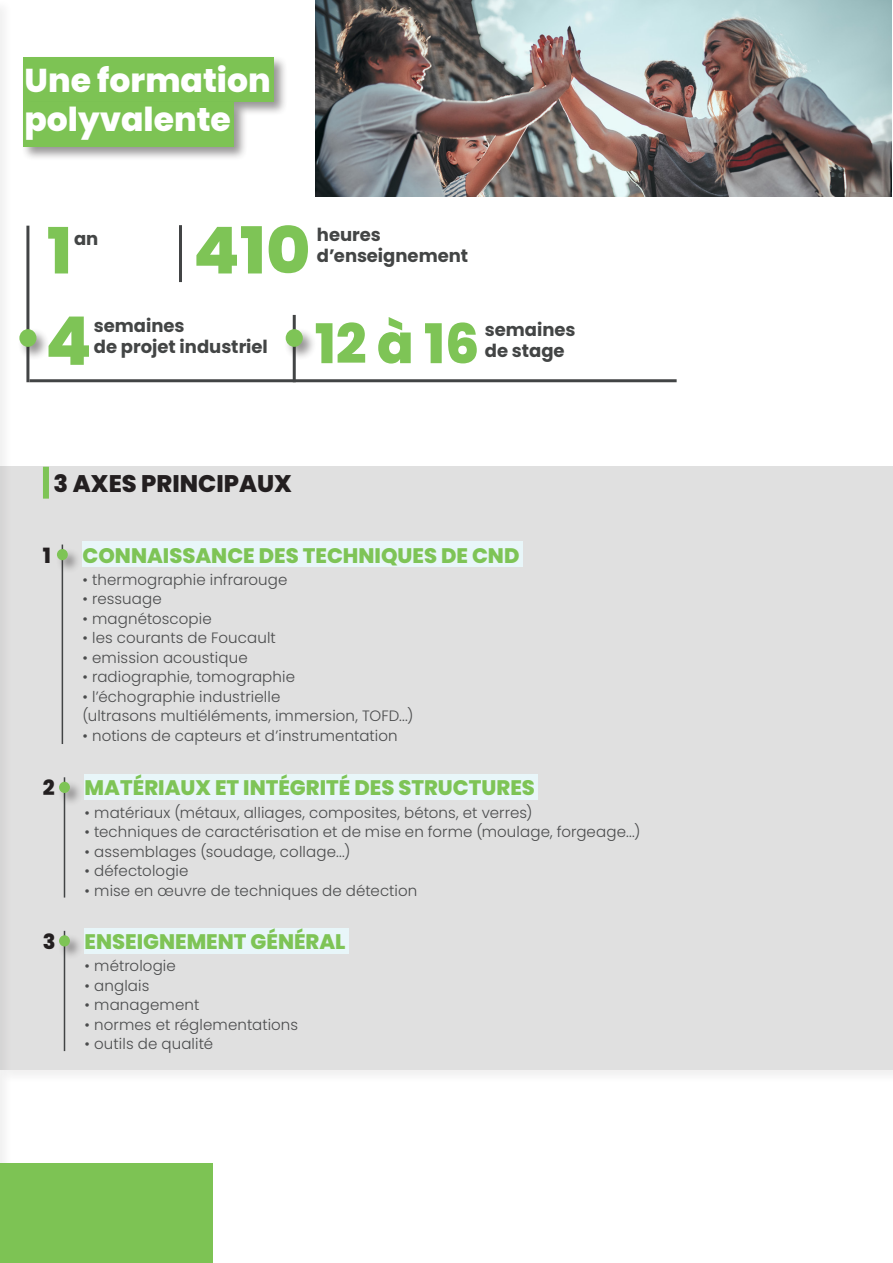
<style>
.page{position:relative;width:893px;height:1263px;background:#fff}
.page>*{position:absolute;margin:0;border:0;box-sizing:border-box;transform-origin:0 0}
.t1{font:800 33px "Poppins";color:#fff}
.t2{font:800 24px "Poppins";color:#231f20}
.t3{font:800 21px "Poppins";color:#7ec456}
.t4{font:800 21px "Poppins";color:#231f20}
.t5{font:700 18px "Poppins";color:#434545}
.texte{font:300 15px "Poppins";letter-spacing:.01em;color:#4b4c4d}
</style>
<div class="page">
<div style="left:0;top:0;width:13px;height:1263px;background:#f9f9f9"></div>
<div style="left:21px;top:55px;width:267px;height:62px;background:#231f20;opacity:.47"></div>
<div style="left:23px;top:57px;width:251px;height:45px;background:#7dc354"></div>
<div style="left:21px;top:100px;width:227px;height:61px;background:#231f20;opacity:.47"></div>
<div style="left:23px;top:102px;width:211px;height:45px;background:#7dc354"></div>
<hr style="left:179px;top:225px;width:3px;height:57px;background:#424445">
<hr style="left:26px;top:226px;width:3px;height:156px;background:#424445">
<svg style="left:48px;top:227px;width:20px;height:46px"></svg>
<div style="left:0;top:464px;width:893px;height:620px;background:#231f20;opacity:.47"></div>
<div style="left:0;top:467px;width:893px;height:603px;background:#e0e0e0"></div>
<div style="left:0;top:1163px;width:213px;height:100px;background:#7dc354"></div>
<svg style="left:50px;top:317px;width:39px;height:48px"></svg>
<svg style="left:316px;top:317px;width:161px;height:47px"></svg>
<svg style="left:196px;top:225px;width:112px;height:48px"></svg>
<div style="left:43px;top:467px;width:6px;height:32px;background:#7ec456"></div>
<img style="left:316px;top:0;width:576px;height:197px">
<hr style="left:29px;top:379px;width:648px;height:3px;background:#424445">
<hr style="left:62px;top:544px;width:1px;height:200px;background:#424445">
<div style="left:83px;top:542px;width:440px;height:25px;background:#e8f6f9"></div>
<div style="left:55px;top:547px;width:27px;height:27px;background:#231f20;opacity:.47"></div>
<div style="left:57px;top:549px;width:11px;height:11px;background:#7ec456;border-radius:50%"></div>
<hr style="left:64px;top:777px;width:1px;height:120px;background:#424445">
<div style="left:85px;top:774px;width:453px;height:26px;background:#e8f6f9"></div>
<div style="left:57px;top:780px;width:27px;height:26px;background:#231f20;opacity:.47"></div>
<div style="left:59px;top:782px;width:11px;height:11px;background:#7ec456;border-radius:50%"></div>
<hr style="left:64px;top:931px;width:1px;height:120px;background:#424445">
<div style="left:85px;top:928px;width:264px;height:25px;background:#e8f6f9"></div>
<div style="left:57px;top:933px;width:27px;height:27px;background:#231f20;opacity:.47"></div>
<div style="left:59px;top:935px;width:11px;height:11px;background:#7ec456;border-radius:50%"></div>
<div style="left:18px;top:327px;width:32px;height:34px;background:#231f20;opacity:.47"></div>
<div style="left:19px;top:329px;width:17px;height:18px;background:#7ec456;border-radius:50%"></div>
<hr style="left:293px;top:315px;width:3px;height:67px;background:#424445">
<div style="left:284px;top:327px;width:32px;height:34px;background:#231f20;opacity:.47"></div>
<div style="left:286px;top:329px;width:17px;height:18px;background:#7ec456;border-radius:50%"></div>
<p class="t1" style="left:25px;top:61px;width:248px">Une formation</p>
<p class="t1" style="left:25px;top:101px;width:208px">polyvalente</p>
<p class="t5" style="left:74px;top:228px;width:26px">an</p>
<p class="t5" style="left:317px;top:225px;width:65px">heures</p>
<p class="t5" style="left:317px;top:246px;width:153px">d’enseignement</p>
<p class="t5" style="left:94px;top:315px;width:92px">semaines</p>
<p class="t5" style="left:94px;top:336px;width:175px">de projet industriel</p>
<p class="t5" style="left:485px;top:319px;width:92px">semaines</p>
<p class="t5" style="left:485px;top:340px;width:81px">de stage</p>
<p class="t2" style="left:54px;top:470px;width:240px">3 AXES PRINCIPAUX</p>
<p class="t4" style="left:43px;top:543px;width:10px">1</p>
<p class="t3" style="left:83px;top:543px;width:438px">CONNAISSANCE DES TECHNIQUES DE CND</p>
<p class="texte" style="left:83px;top:571px;width:206px">• thermographie infrarouge</p>
<p class="texte" style="left:83px;top:590px;width:81px">• ressuage</p>
<p class="texte" style="left:83px;top:610px;width:131px">• magnétoscopie</p>
<p class="texte" style="left:83px;top:629px;width:195px">• les courants de Foucault</p>
<p class="texte" style="left:83px;top:649px;width:167px">• emission acoustique</p>
<p class="texte" style="left:83px;top:668px;width:214px">• radiographie, tomographie</p>
<p class="texte" style="left:83px;top:688px;width:199px">• l’échographie industrielle</p>
<p class="texte" style="left:83px;top:707px;width:333px">(ultrasons multiéléments, immersion, TOFD...)</p>
<p class="texte" style="left:83px;top:727px;width:317px">• notions de capteurs et d’instrumentation</p>
<p class="t4" style="left:43px;top:776px;width:13px">2</p>
<p class="t3" style="left:85px;top:776px;width:452px">MATÉRIAUX ET INTÉGRITÉ DES STRUCTURES</p>
<p class="texte" style="left:85px;top:803px;width:449px">• matériaux (métaux, alliages, composites, bétons, et verres)</p>
<p class="texte" style="left:85px;top:823px;width:557px">• techniques de caractérisation et de mise en forme (moulage, forgeage...)</p>
<p class="texte" style="left:85px;top:842px;width:267px">• assemblages (soudage, collage...)</p>
<p class="texte" style="left:85px;top:862px;width:105px">• défectologie</p>
<p class="texte" style="left:85px;top:881px;width:334px">• mise en œuvre de techniques de détection</p>
<p class="t4" style="left:43px;top:929px;width:14px">3</p>
<p class="t3" style="left:85px;top:929px;width:262px">ENSEIGNEMENT GÉNÉRAL</p>
<p class="texte" style="left:85px;top:957px;width:93px">• métrologie</p>
<p class="texte" style="left:85px;top:976px;width:66px">• anglais</p>
<p class="texte" style="left:85px;top:996px;width:116px">• management</p>
<p class="texte" style="left:85px;top:1015px;width:215px">• normes et réglementations</p>
<p class="texte" style="left:85px;top:1035px;width:130px">• outils de qualité</p>
</div>
